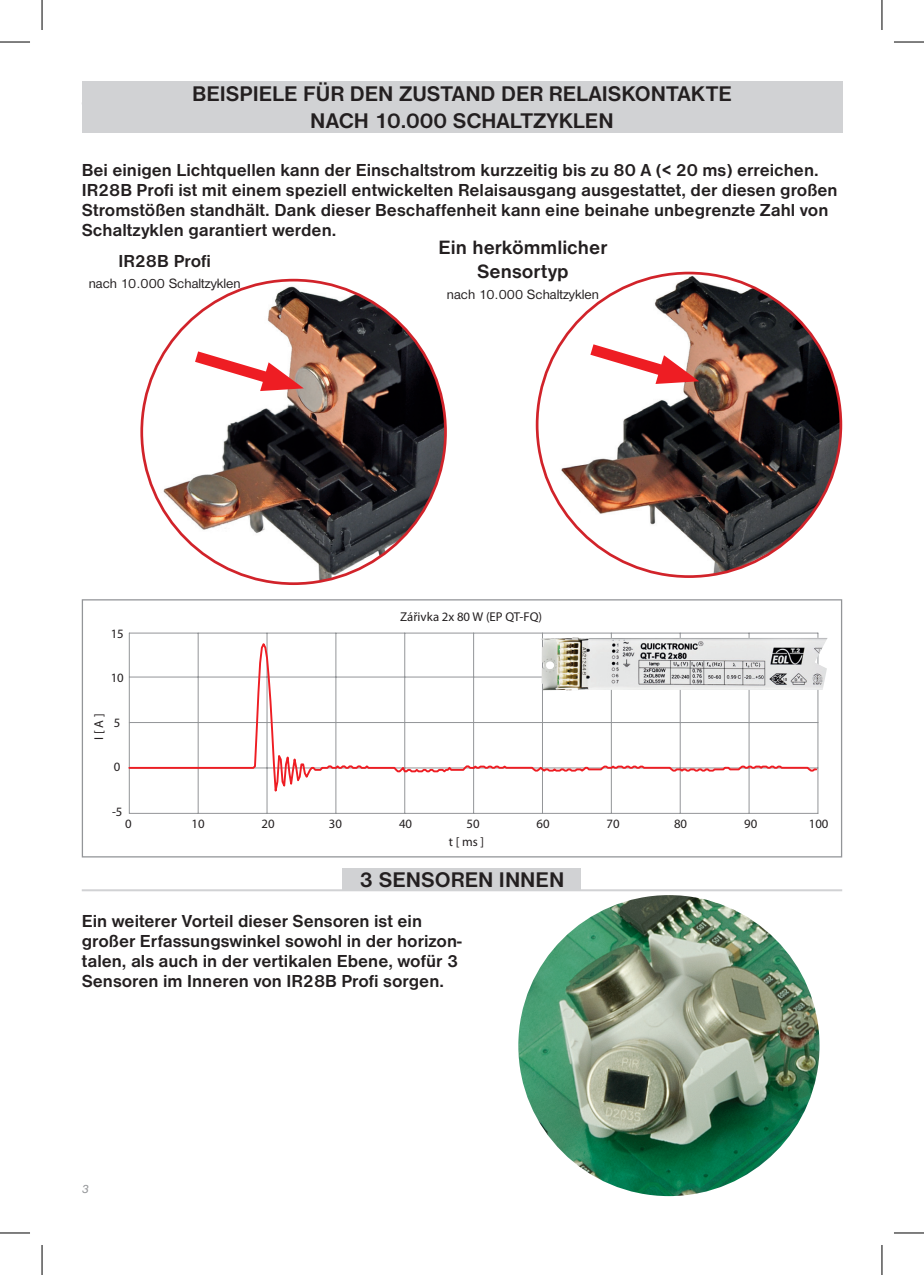
<style>
.page{position:relative;width:924px;height:1275px;background:#fff}
.page>*{position:absolute;margin:0;border:0;box-sizing:border-box;transform-origin:0 0}
.t1{font:700 22px/26.4px "Nimbus Sans DOT";color:#231f20;text-align:center}
.t2{font:700 20px/24px "Nimbus Sans DOT";color:#231f20;text-align:center}
.t3{font:700 18px/20px "Nimbus Sans DOT";color:#231f20}
.t4{font:14px "Nimbus Sans DOT";color:#231f20}
.t5{font:12.8px "Myriad Pro";color:#231f20}
.t6{font:italic 12px "Nimbus Sans DOT";color:#939598}
</style>
<div class="page">
<div style="left:82px;top:82px;width:759px;height:51px;background:#d1d2d4"></div>
<img style="left:145px;top:280px;width:300px;height:303px">
<svg style="left:183px;top:343px;width:121px;height:52px"></svg>
<img style="left:537px;top:273px;width:303px;height:303px;border-radius:152px">
<svg style="left:578px;top:336px;width:121px;height:52px"></svg>
<hr style="left:82px;top:889px;width:759px;height:2px;background:#d1d2d4">
<div style="left:342px;top:868px;width:239px;height:23px;background:#d1d2d4"></div>
<hr style="left:129px;top:633px;width:688px;height:1px;background:#939598">
<hr style="left:129px;top:813px;width:688px;height:1px;background:#939598">
<hr style="left:129px;top:633px;width:1px;height:180px;background:#939598">
<hr style="left:198px;top:633px;width:1px;height:180px;background:#939598">
<hr style="left:266px;top:633px;width:1px;height:180px;background:#939598">
<hr style="left:335px;top:633px;width:1px;height:180px;background:#939598">
<hr style="left:404px;top:633px;width:1px;height:180px;background:#939598">
<hr style="left:473px;top:633px;width:1px;height:180px;background:#939598">
<hr style="left:542px;top:633px;width:1px;height:180px;background:#939598">
<hr style="left:610px;top:633px;width:1px;height:180px;background:#939598">
<hr style="left:679px;top:633px;width:1px;height:180px;background:#939598">
<hr style="left:748px;top:633px;width:1px;height:180px;background:#939598">
<hr style="left:817px;top:633px;width:1px;height:180px;background:#939598">
<svg style="left:128px;top:640px;width:689px;height:165px"></svg>
<div style="left:82px;top:599px;width:759px;height:258px;border:1px solid #939598"></div>
<img style="left:518px;top:895px;width:301px;height:301px;border-radius:150px">
<img style="left:540px;top:637px;width:287px;height:53px">
<hr style="left:0;top:42px;width:30px;height:1px;background:#000">
<hr style="left:893px;top:42px;width:30px;height:1px;background:#000">
<hr style="left:0;top:1232px;width:30px;height:1px;background:#000">
<hr style="left:893px;top:1232px;width:30px;height:1px;background:#000">
<hr style="left:42px;top:0;width:1px;height:30px;background:#000">
<hr style="left:42px;top:1245px;width:1px;height:30px;background:#000">
<hr style="left:881px;top:0;width:1px;height:30px;background:#000">
<hr style="left:881px;top:1245px;width:1px;height:30px;background:#000">
<p class="t1" style="left:192px;top:81px;width:541px">BEISPIELE FÜR DEN ZUSTAND DER RELAISKONTAKTE<br>NACH 10.000 SCHALTZYKLEN</p>
<p class="t3" style="left:82px;top:160px;width:757px">Bei einigen Lichtquellen kann der Einschaltstrom kurzzeitig bis zu 80 A (&lt; 20 ms) erreichen.<br>IR28B Profi ist mit einem speziell entwickelten Relaisausgang ausgestattet, der diesen großen Stromstößen standhält. Dank dieser Beschaffenheit kann eine beinahe unbegrenzte Zahl von Schaltzyklen garantiert werden.</p>
<p class="t2" style="left:438px;top:235px;width:170px">Ein herkömmlicher<br>Sensortyp</p>
<p class="t4" style="left:447px;top:287px;width:153px">nach 10.000 Schaltzyklen</p>
<p class="t3" style="left:118px;top:251px;width:94px">IR28B Profi</p>
<p class="t4" style="left:89px;top:276px;width:153px">nach 10.000 Schaltzyklen</p>
<p class="t5" style="left:111px;top:625px;width:15px">15</p>
<p class="t5" style="left:111px;top:670px;width:15px">10</p>
<p class="t5" style="left:114px;top:714px;width:8px">5</p>
<p class="t5" style="left:114px;top:759px;width:8px">0</p>
<p class="t5" style="left:112px;top:803px;width:12px">-5</p>
<p class="t5" style="left:91px;top:740px;width:28px;rotate:-90deg">I [ A ]</p>
<p class="t5" style="left:400px;top:608px;width:143px">Zářivka 2x 80 W (EP QT-FQ)</p>
<p class="t5" style="left:125px;top:815px;width:8px">0</p>
<p class="t5" style="left:191px;top:815px;width:15px">10</p>
<p class="t5" style="left:261px;top:815px;width:15px">20</p>
<p class="t5" style="left:329px;top:815px;width:15px">30</p>
<p class="t5" style="left:399px;top:815px;width:15px">40</p>
<p class="t5" style="left:466px;top:815px;width:15px">50</p>
<p class="t5" style="left:536px;top:815px;width:15px">60</p>
<p class="t5" style="left:606px;top:815px;width:15px">70</p>
<p class="t5" style="left:673px;top:815px;width:15px">80</p>
<p class="t5" style="left:743px;top:815px;width:15px">90</p>
<p class="t5" style="left:808px;top:815px;width:21px">100</p>
<p class="t5" style="left:448px;top:833px;width:37px">t [ ms ]</p>
<p class="t1" style="left:359px;top:867px;width:206px">3 SENSOREN INNEN</p>
<p class="t3" style="left:82px;top:911px;width:381px">Ein weiterer Vorteil dieser Sensoren ist ein großer Erfassungswinkel sowohl in der horizon&shy;talen, als auch in der vertikalen Ebene, wofür 3<br>Sensoren im Inneren von IR28B Profi sorgen.</p>
<p class="t6" style="left:82px;top:1182px;width:9px">3</p>
</div>
